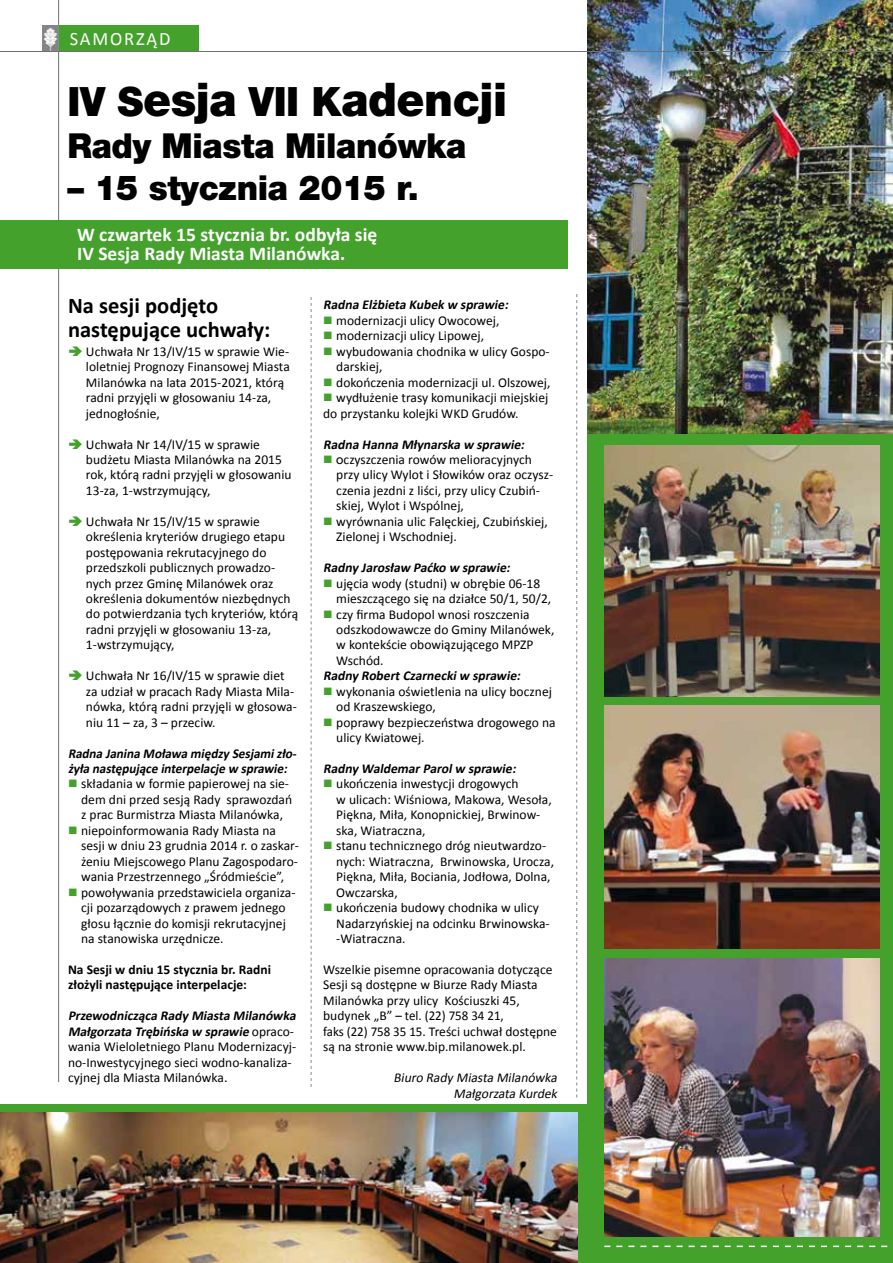
<style>
.page{position:relative;width:893px;height:1263px;background:#fff}
.page>*{position:absolute;margin:0;border:0;box-sizing:border-box;transform-origin:0 0}
.t1{font:900 46.5px "Helvetica Neue LT Pro";color:#000;scale:.96 1}
.t2{font:900 34.5px "Helvetica Neue LT Pro";letter-spacing:-.01em;color:#000;scale:.96 1}
.t3{font:700 22.5px/24px "Calibri";color:#000}
.t4{font:700 19.5px/19.5px "Calibri";color:#fff}
.t5{font:18.9px "Calibri";color:#fff}
.t6{font:13.5px/15.5px "Calibri";color:#000}
.t7{font:italic 700 13.5px/15.5px "Calibri";color:#000}
.t8{font:700 13.5px/15.5px "Calibri";color:#000}
.t9{font:italic 13.5px/15.5px "Calibri";color:#000;text-align:right}
.s1{font-size:40.5px}
.s2{color:#44a12b}
.s3{font-weight:700;font-style:italic}
.s4{font-family:"Helvetica Neue LT Pro";font-size:12.75px}
</style>
<div class="page">
<div style="left:0;top:1104px;width:627px;height:159px;background:#44a12b"></div>
<div style="left:588px;top:418px;width:305px;height:845px;background:#44a12b"></div>
<img style="left:604px;top:706px;width:275px;height:242px">
<img style="left:604px;top:958px;width:275px;height:278px">
<img style="left:604px;top:446px;width:275px;height:250px">
<hr style="left:58px;top:0;width:1px;height:1082px;background:#707172">
<img style="left:587px;top:0;width:306px;height:433px">
<div style="left:0;top:220px;width:567px;height:49px;background:#44a12b"></div>
<svg style="left:311px;top:297px;width:1px;height:790px"></svg>
<svg style="left:576px;top:294px;width:1px;height:803px"></svg>
<div style="left:43px;top:26px;width:16px;height:26px;background:#87888a"></div>
<div style="left:59px;top:26px;width:140px;height:26px;background:#44a12b"></div>
<img style="left:44px;top:28px;width:13px;height:23px">
<hr style="left:0;top:51px;width:893px;height:1px;background:#707172">
<img style="left:0;top:1113px;width:577px;height:150px">
<svg style="left:604px;top:1245px;width:284px;height:2px"></svg>
<h3 class="t5" style="left:70px;top:27px;width:14px">samorz</h3>
<h3 class="t5" style="left:147px;top:27px;width:23px">ąd</h3>
<h1 class="t1" style="left:68px;top:71px;width:460px"><span class="s1">Iv S</span>esja <span class="s1">Vii K</span>adencji</h1>
<h2 class="t2" style="left:68px;top:125px;width:417px">Rady Miasta Milanówka</h2>
<h2 class="t2" style="left:68px;top:167px;width:367px">– 15 stycznia 2015 r.</h2>
<h3 class="t4" style="left:77px;top:224px;width:302px">W czwartek 15 stycznia br. odbyła się<br>IV Sesja Rady Miasta Milanówka.</h3>
<h3 class="t3" style="left:68px;top:292px;width:204px">Na sesji podjęto następujące uchwały:</h3>
<p class="t6" style="left:86px;top:343px;width:205px">Uchwała Nr 13/IV/15 w sprawie Wie&shy;loletniej Prognozy Finansowej Miasta<br>Milanówka na lata 2015-2021, którą radni przyjęli w głosowaniu 14-za, jednogłośnie,</p>
<p class="t6" style="left:86px;top:436px;width:207px">Uchwała Nr 14/IV/15 w sprawie budżetu Miasta Milanówka na 2015 rok, którą radni przyjęli w głosowaniu<br>13-za, 1-wstrzymujący,</p>
<p class="t6" style="left:86px;top:513px;width:214px">Uchwała Nr 15/IV/15 w sprawie określenia kryteriów drugiego etapu postępowania rekrutacyjnego do przedszkoli publicznych prowadzo&shy;nych przez Gminę Milanówek oraz określenia dokumentów niezbędnych do potwierdzania tych kryteriów, którą radni przyjęli w głosowaniu 13-za, 1-wstrzymujący,</p>
<p class="t6" style="left:86px;top:667px;width:212px">Uchwała Nr 16/IV/15 w sprawie diet za udział w pracach Rady Miasta Mila&shy;nówka, którą radni przyjęli w głosowa&shy;niu 11 – za, 3 – przeciw.</p>
<p class="t7" style="left:68px;top:745px;width:232px">Radna Janina Moława między Sesjamizło&shy;żyła następujące interpelacje w sprawie:</p>
<p class="t6" style="left:81px;top:776px;width:213px;text-indent:-13px"><span class="s2">■</span> składania w formie papierowej na sie&shy;dem dni przed sesją Rady sprawozdań z prac Burmistrza Miasta Milanówka,</p>
<p class="t6" style="left:81px;top:822px;width:219px;text-indent:-13px"><span class="s2">■</span> niepoinformowania Rady Miasta na sesji w dniu 23 grudnia 2014 r. o zaskar&shy;żeniu Miejscowego Planu Zagospodaro&shy;wania Przestrzennego „Śródmieście”,</p>
<p class="t6" style="left:81px;top:884px;width:216px;text-indent:-13px"><span class="s2">■</span> powoływania przedstawiciela organiza&shy;cji pozarządowych z prawem jednego głosu łącznie do komisji rekrutacyjnej na stanowiska urzędnicze.</p>
<p class="t8" style="left:68px;top:961px;width:204px">Na Sesji w dniu 15 stycznia br. Radni złożyli następujące interpelacje:</p>
<p class="t6" style="left:68px;top:1007px;width:232px"><span class="s3">Przewodnicząca Rady Miasta Milanówka Małgorzata Trębińska w sprawie</span> o p r a c o - wania Wieloletniego Planu Modernizacyj&shy;no-Inwestycyjnego sieci wodno-kanaliza&shy;cyjnej dla Miasta Milanówka<span class="s4">.</span></p>
<p class="t7" style="left:323px;top:297px;width:189px">Radna Elżbieta Kubek w sprawie:</p>
<p class="t6" style="left:323px;top:312px;width:178px"><span class="s2">■</span> modernizacji ulicy Owocowej,</p>
<p class="t6" style="left:323px;top:327px;width:162px"><span class="s2">■</span> modernizacji ulicy Lipowej,</p>
<p class="t6" style="left:336px;top:343px;width:215px;text-indent:-13px"><span class="s2">■</span> wybudowania chodnika w ulicy Gospo&shy;darskiej,</p>
<p class="t6" style="left:323px;top:374px;width:229px"><span class="s2">■</span> dokończenia modernizacji ul. Olszowej,</p>
<p class="t6" style="left:323px;top:389px;width:227px"><span class="s2">■</span> wydłużenie trasy komunikacji miejskiej do przystanku kolejki WKD Grudów.</p>
<p class="t7" style="left:323px;top:436px;width:205px">Radna Hanna Młynarska w sprawie:</p>
<p class="t6" style="left:336px;top:451px;width:218px;text-indent:-13px"><span class="s2">■</span> <span class="s4">o</span>czyszczenia rowów melioracyjnych przy ulicy Wylot i Słowików oraz oczysz&shy;czenia jezdni z liści, przy ulicy Czubiń&shy;skiej, Wylot i Wspólnej,</p>
<p class="t6" style="left:336px;top:513px;width:213px;text-indent:-13px"><span class="s2">■</span> wyrównania ulic Falęckiej, Czubińskiej,<br>Zielonej i Wschodniej.</p>
<p class="t7" style="left:323px;top:559px;width:191px">Radny Jarosław Paćko w sprawie:</p>
<p class="t6" style="left:336px;top:575px;width:217px;text-indent:-13px"><span class="s2">■</span> ujęcia wody (studni) w obrębie 06-18 mieszczącego się na działce 50/1, 50/2,</p>
<p class="t6" style="left:336px;top:606px;width:220px;text-indent:-13px"><span class="s2">■</span> czy firma Budopol wnosi roszczenia odszkodowawcze do Gminy Milanówek, w kontekście obowiązującego MPZP<br>Wschód.</p>
<p class="t7" style="left:323px;top:667px;width:201px">Radny RobertCzarneckiw sprawie:</p>
<p class="t6" style="left:336px;top:683px;width:217px;text-indent:-13px"><span class="s2">■</span> wykonania oświetlenia na ulicy bocznej od Kraszewskiego,</p>
<p class="t6" style="left:336px;top:714px;width:221px;text-indent:-13px"><span class="s2">■</span> poprawy bezpieczeństwa drogowego na ulicy Kwiatowej.</p>
<p class="t7" style="left:323px;top:760px;width:197px">Radny WaldemarParolw sprawie:</p>
<p class="t6" style="left:336px;top:776px;width:217px;text-indent:-13px"><span class="s2">■</span> ukończenia inwestycji drogowych<br>w ulicach: Wiśniowa, Makowa, Wesoła,<br>Piękna, Miła, Konopnickiej, Brwinow&shy;ska, Wiatraczna,</p>
<p class="t6" style="left:336px;top:837px;width:219px;text-indent:-13px"><span class="s2">■</span> stanu technicznego dróg nieutwardzo&shy;nych: Wiatraczna, Brwinowska, Urocza, Piękna, Miła, Bociania, Jodłowa, Dolna, Owczarska,</p>
<p class="t6" style="left:336px;top:899px;width:215px;text-indent:-13px"><span class="s2">■</span> ukończenia budowy chodnika w ulicy<br>Nadarzyńskiej na odcinku Brwinowska--Wiatraczna.</p>
<p class="t6" style="left:323px;top:961px;width:235px">Wszelkie pisemne opracowania dotyczące Sesji są dostępne w Biurze Rady Miasta Milanówka przy ulicy Kościuszki 45, budynek „B” – tel. (22) 758 34 21,<br>faks (22) 758 35 15. Treści uchwał dostępne są na stronie www.bip.milanowek.pl.</p>
<p class="t9" style="left:394px;top:1069px;width:168px">Biuro Rady Miasta Milanówka<br>Małgorzata Kurdek</p>
</div>
